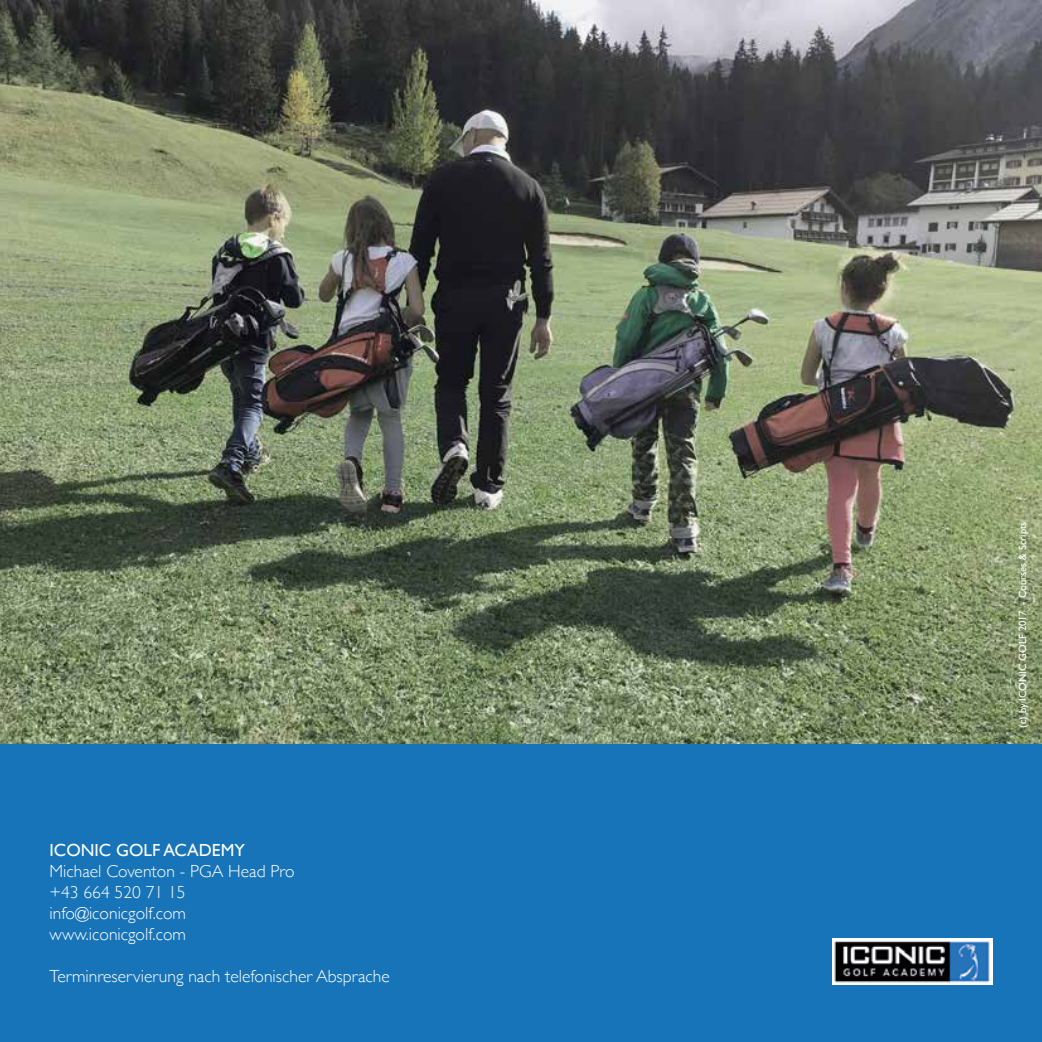
<style>
.page{position:relative;width:1042px;height:1042px;background:#fff}
.page>*{position:absolute;margin:0;border:0;box-sizing:border-box;transform-origin:0 0}
.t1{font:300 17.5px/21px "Gill Sans";color:#fff}
.t2{font:17.5px "Gill Sans";color:#fff}
.t3{font:10.5px "Gill Sans";color:#fff}
</style>
<div class="page">
<img style="left:0;top:0;width:1042px;height:744px">
<div style="left:0;top:744px;width:1042px;height:298px;background:#1774b9"></div>
<img style="left:832px;top:939px;width:160px;height:46px">
<p class="t2" style="left:50px;top:840px;width:197px">ICONIC GOLF ACADEMY</p>
<p class="t1" style="left:50px;top:860px;width:247px">Michael Coventon - PGA Head Pro +43 664 520 71 15 info@iconicgolf.com www.iconicgolf.com</p>
<p class="t1" style="left:50px;top:965px;width:342px">Terminreservierung nach telefonischer Absprache</p>
<p class="t3" style="left:1016px;top:728px;width:208px;rotate:-90deg">(c) by ICONIC GOLF 2017 - Courses &amp; Scripts</p>
</div>
